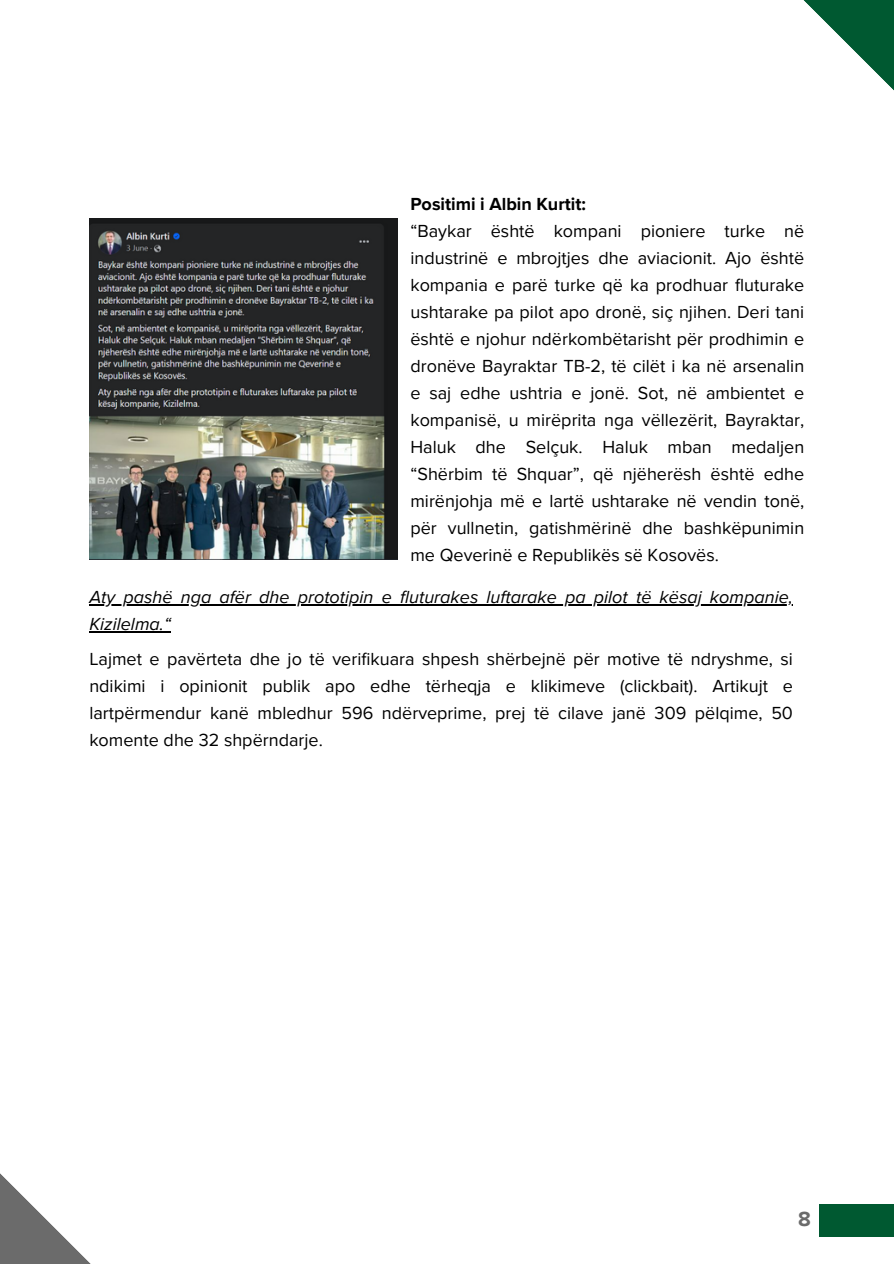
<style>
.page{position:relative;width:894px;height:1264px;background:#fff}
.page>*{position:absolute;margin:0;border:0;box-sizing:border-box;transform-origin:0 0}
.t1{font:700 21px "Proxima Nova";color:#6b6b6b}
.t2{font:18px/27px "Proxima Nova";color:#000}
.t3{font:italic 18px/27px "Proxima Nova";color:#000}
.s1{font-weight:700}
</style>
<div class="page">
<svg style="left:803px;top:0;width:90px;height:90px"></svg>
<svg style="left:0;top:1173px;width:90px;height:90px"></svg>
<div style="left:818px;top:1204px;width:75px;height:33px;background:#005931"></div>
<img style="left:89px;top:219px;width:309px;height:340px">
<hr style="left:89px;top:604px;width:703px;height:1px;background:#000">
<hr style="left:89px;top:631px;width:82px;height:1px;background:#000">
<h1 class="t2" style="left:410px;top:191px;width:395px"><span class="s1">Positimi i Albin Kurtit:<br></span>“Baykar është kompani pioniere turke në industrinë e mbrojtjes dhe aviacionit. Ajo është kompania e parë turke që ka prodhuar fluturake ushtarake pa pilot apo dronë, siç njihen. Deri tani është e njohur ndërkombëtarisht për prodhimin e dronëve Bayraktar TB-2, të cilët i ka në arsenalin e saj edhe ushtria e jonë. Sot, në ambientet e kompanisë, u mirëprita nga vëllezërit, Bayraktar, Haluk dhe Selçuk. Haluk mban medaljen “Shërbim të Shquar”, që njëherësh është edhe mirënjohja më e lartë ushtarake në vendin tonë, për vullnetin, gatishmërinë dhe bashkëpunimin me Qeverinë e Republikës së Kosovës.</h1>
<h1 class="t3" style="left:89px;top:584px;width:705px">Aty pashë nga afër dhe prototipin e fluturakes luftarake pa pilot të kësaj kompanie,<br>Kizilelma.“</h1>
<p class="t2" style="left:89px;top:645px;width:705px;text-align:justify">Lajmet e pavërteta dhe jo të verifikuara shpesh shërbejnë për motive të ndryshme, si ndikimi i opinionit publik apo edhe tërheqja e klikimeve (clickbait). Artikujt e lartpërmendur kanë mbledhur 596 ndërveprime, prej të cilave janë 309 pëlqime, 50 komente dhe 32 shpërndarje.</p>
<p class="t1" style="left:797px;top:1207px;width:14px">8</p>
</div>
